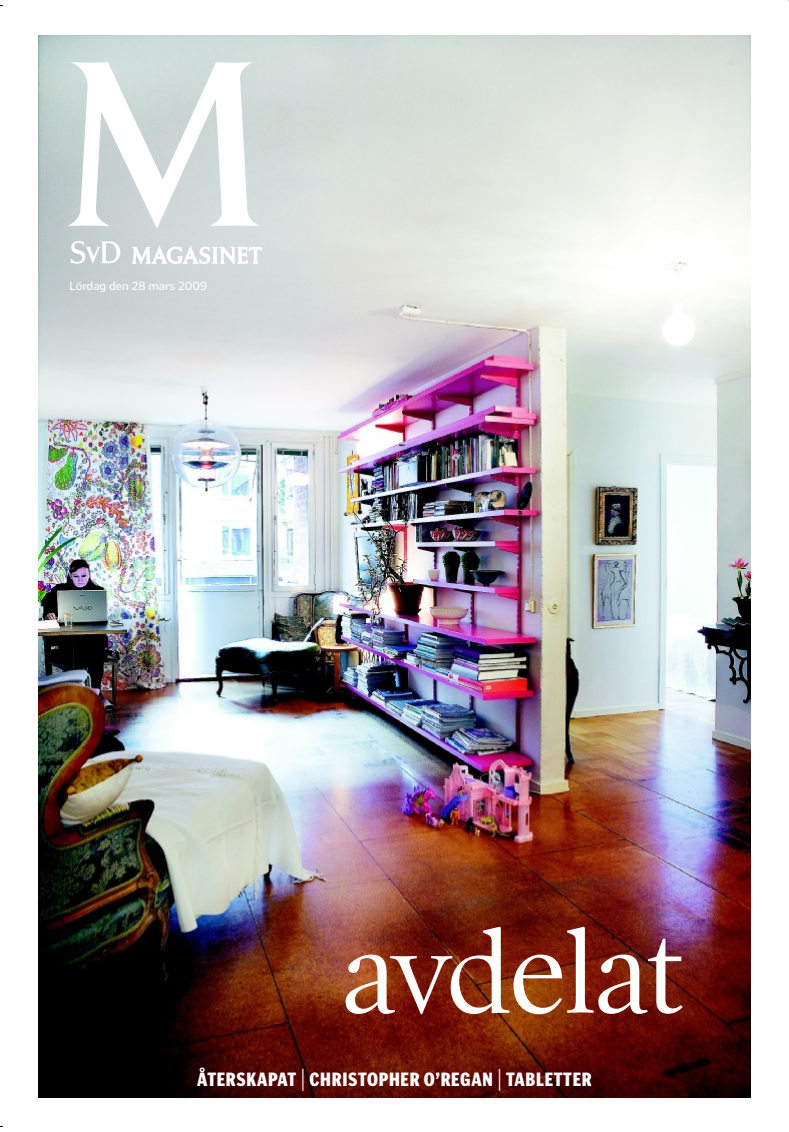
<style>
.page{position:relative;width:789px;height:1132px;background:#fff}
.page>*{position:absolute;margin:0;border:0;box-sizing:border-box;transform-origin:0 0}
.t1{font:300 123px "Poynter Sv D Oldstyle OT Display";letter-spacing:-.02em;color:#fff}
.t2{font:900 19px "Poynter Sv D Gothic OT Condensed";letter-spacing:.035em;color:#fff}
.t3{font:12px "Poynter Sv D Gothic OT";color:#fff}
.s1{font-family:"Poynter Sv D Oldstyle OT Text";font-weight:400;font-size:22px}
</style>
<div class="page">
<img style="left:38px;top:36px;width:712px;height:1060px">
<svg style="left:71px;top:241px;width:49px;height:22px"></svg>
<svg style="left:130px;top:246px;width:132px;height:18px"></svg>
<svg style="left:67px;top:62px;width:193px;height:167px"></svg>
<p class="t3" style="left:70px;top:279px;width:139px">lördag den 28 mars 2009</p>
<p class="t1" style="left:341px;top:902px;width:346px">avdelat</p>
<p class="t2" style="left:197px;top:1067px;width:395px">ÅTERSKAPAT <span class="s1">|</span> CHRISTOPHER O’REGAN <span class="s1">|</span> TABLETTER</p>
</div>
